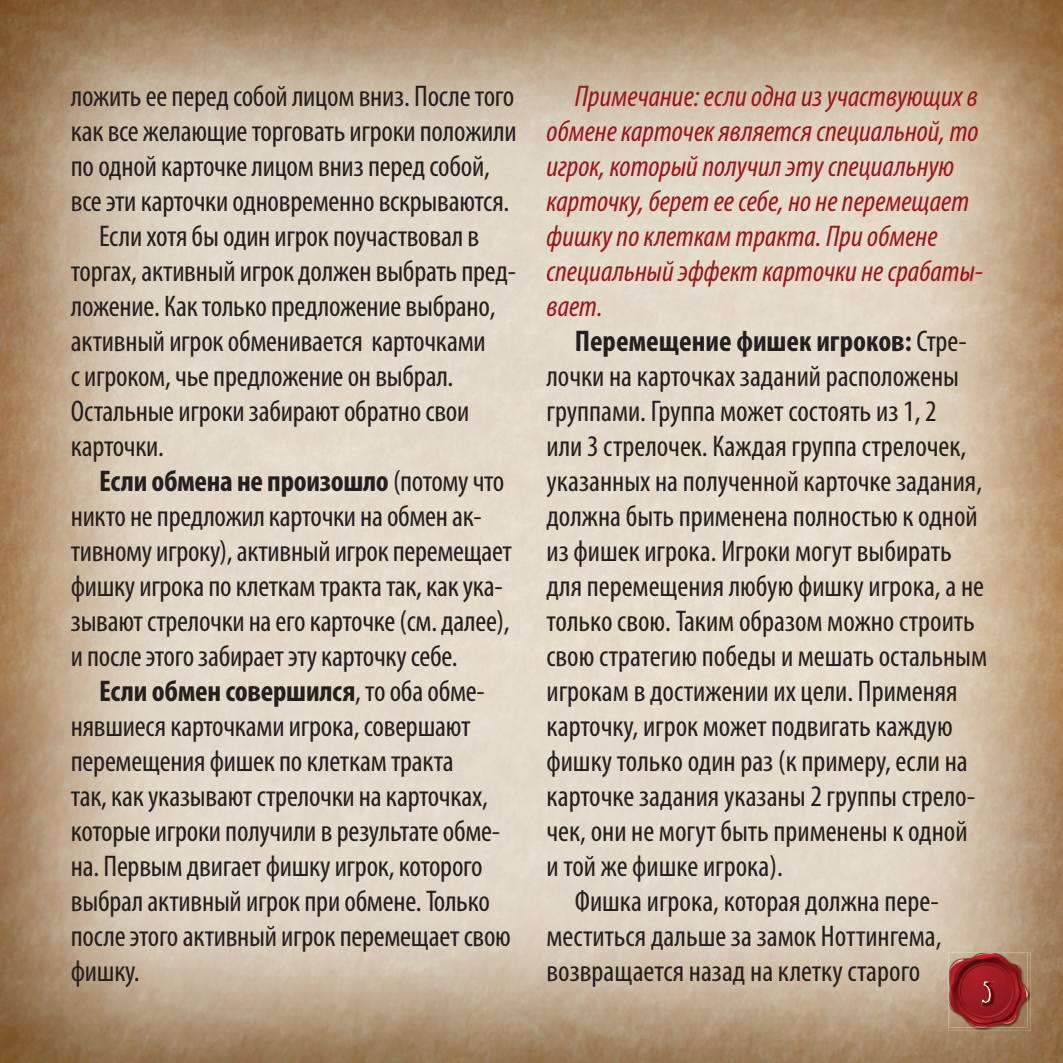
<style>
.page{position:relative;width:1063px;height:1063px;background:#fff}
.page>*{position:absolute;margin:0;border:0;box-sizing:border-box;transform-origin:0 0}
.t1{font:condensed 30px "Myriad Pro";letter-spacing:-.01em;color:#231f20}
.t2{font:italic condensed 30px/35px "Myriad Pro";color:#9c1418}
.t3{font:700 condensed 30px "Myriad Pro";letter-spacing:-.01em;color:#231f20}
.s1{font-weight:400}
</style>
<div class="page">
<img style="left:0;top:0;width:628px;height:1063px">
<img style="left:628px;top:0;width:435px;height:1063px">
<img style="left:948px;top:952px;width:83px;height:79px">
<img style="left:949px;top:953px;width:79px;height:75px">
<img style="left:981px;top:982px;width:14px;height:25px">
<img style="left:981px;top:982px;width:10px;height:21px">
<p class="t1" style="left:71px;top:78px;width:445px">ложить ее перед собой лицом вниз. После того</p>
<p class="t1" style="left:71px;top:113px;width:447px">как все желающие торговать игроки положили</p>
<p class="t1" style="left:71px;top:148px;width:421px">по одной карточке лицом вниз перед собой,</p>
<p class="t1" style="left:71px;top:183px;width:440px">все эти карточки одновременно вскрываются.</p>
<p class="t1" style="left:99px;top:218px;width:382px">Если хотя бы один игрок поучаствовал в</p>
<p class="t1" style="left:71px;top:253px;width:447px">торгах, активный игрок должен выбрать пред-</p>
<p class="t1" style="left:71px;top:288px;width:426px">ложение. Как только предложение выбрано,</p>
<p class="t1" style="left:71px;top:323px;width:416px">активный игрок обменивается карточками</p>
<p class="t1" style="left:71px;top:358px;width:384px">с игроком, чье предложение он выбрал.</p>
<p class="t1" style="left:71px;top:393px;width:400px">Остальные игроки забирают обратно свои</p>
<p class="t1" style="left:71px;top:428px;width:95px">карточки.</p>
<p class="t3" style="left:99px;top:462px;width:406px">Если обмена не произошло <span class="s1">(потому что</span></p>
<p class="t1" style="left:71px;top:498px;width:412px">никто не предложил карточки на обмен ак-</p>
<p class="t1" style="left:71px;top:533px;width:443px">тивному игроку), активный игрок перемещает</p>
<p class="t1" style="left:71px;top:568px;width:434px">фишку игрока по клеткам тракта так, как ука-</p>
<p class="t1" style="left:71px;top:603px;width:440px">зывают стрелочки на его карточке (см. далее),</p>
<p class="t1" style="left:71px;top:638px;width:388px">и после этого забирает эту карточку себе.</p>
<p class="t3" style="left:99px;top:672px;width:387px">Если обмен совершился<span class="s1">, то оба обме-</span></p>
<p class="t1" style="left:71px;top:708px;width:401px">нявшиеся карточками игрока, совершают</p>
<p class="t1" style="left:71px;top:743px;width:384px">перемещения фишек по клеткам тракта</p>
<p class="t1" style="left:71px;top:778px;width:419px">так, как указывают стрелочки на карточках,</p>
<p class="t1" style="left:71px;top:813px;width:431px">которые игроки получили в результате обме-</p>
<p class="t1" style="left:71px;top:848px;width:413px">на. Первым двигает фишку игрок, которого</p>
<p class="t1" style="left:71px;top:883px;width:421px">выбрал активный игрок при обмене. Только</p>
<p class="t1" style="left:71px;top:918px;width:442px">после этого активный игрок перемещает свою</p>
<p class="t1" style="left:71px;top:953px;width:70px">фишку.</p>
<p class="t2" style="left:546px;top:78px;width:438px;text-indent:28px">Примечание: если одна из участвующих в обмене карточек является специальной, то игрок, который получил эту специальную карточку, берет ее себе, но не перемещает фишку по клеткам тракта. При обмене специальный эффект карточки не срабаты&shy;вает.</p>
<p class="t3" style="left:575px;top:322px;width:394px">Перемещение фишек игроков: <span class="s1">Стре-</span></p>
<p class="t1" style="left:546px;top:358px;width:414px">лочки на карточках заданий расположены</p>
<p class="t1" style="left:546px;top:393px;width:392px">группами. Группа может состоять из 1, 2</p>
<p class="t1" style="left:546px;top:428px;width:421px">или 3 стрелочек. Каждая группа стрелочек,</p>
<p class="t1" style="left:546px;top:463px;width:437px">указанных на полученной карточке задания,</p>
<p class="t1" style="left:546px;top:498px;width:433px">должна быть применена полностью к одной</p>
<p class="t1" style="left:546px;top:533px;width:407px">из фишек игрока. Игроки могут выбирать</p>
<p class="t1" style="left:546px;top:568px;width:439px">для перемещения любую фишку игрока, а не</p>
<p class="t1" style="left:546px;top:603px;width:430px">только свою. Таким образом можно строить</p>
<p class="t1" style="left:546px;top:638px;width:442px">свою стратегию победы и мешать остальным</p>
<p class="t1" style="left:546px;top:673px;width:413px">игрокам в достижении их цели. Применяя</p>
<p class="t1" style="left:546px;top:708px;width:408px">карточку, игрок может подвигать каждую</p>
<p class="t1" style="left:546px;top:743px;width:423px">фишку только один раз (к примеру, если на</p>
<p class="t1" style="left:546px;top:778px;width:430px">карточке задания указаны 2 группы стрело-</p>
<p class="t1" style="left:546px;top:813px;width:423px">чек, они не могут быть применены к одной</p>
<p class="t1" style="left:546px;top:848px;width:238px">и той же фишке игрока).</p>
<p class="t1" style="left:575px;top:883px;width:365px">Фишка игрока, которая должна пере-</p>
<p class="t1" style="left:546px;top:918px;width:397px">меститься дальше за замок Ноттингема,</p>
<p class="t1" style="left:546px;top:953px;width:375px">возвращается назад на клетку старого</p>
</div>
